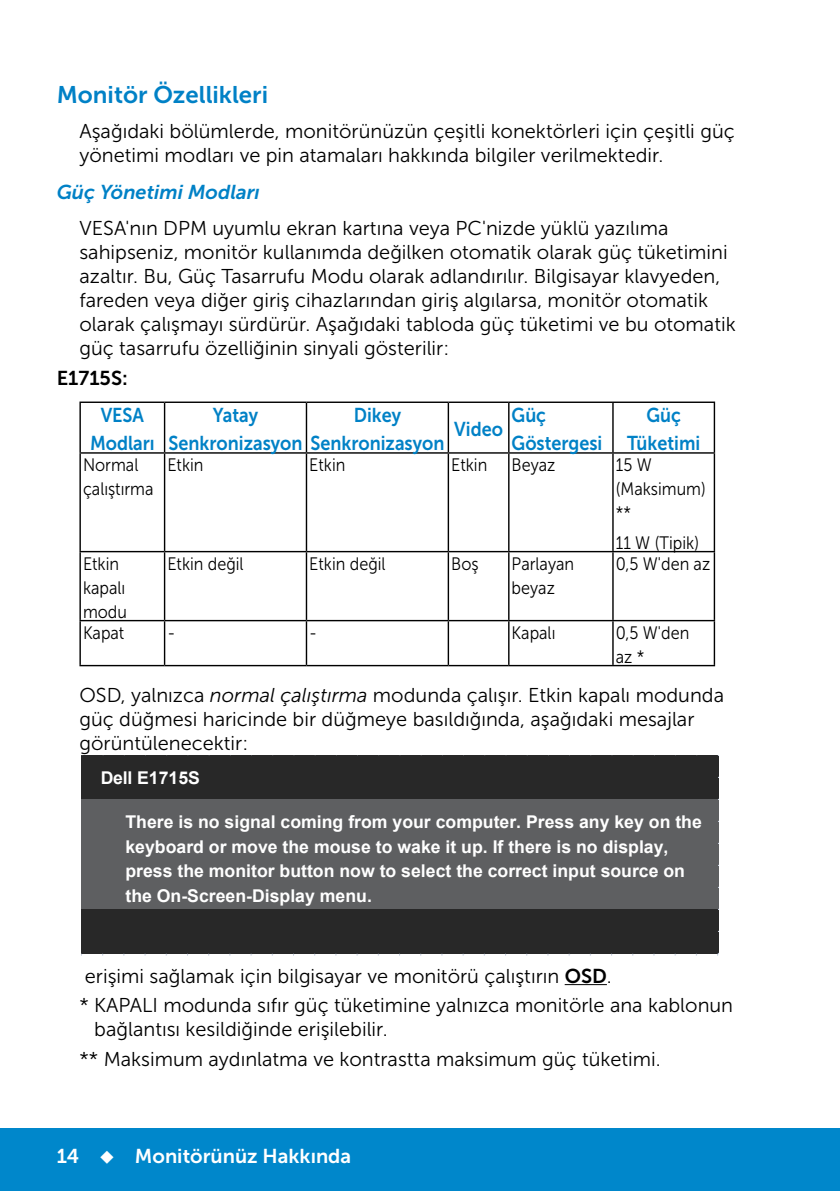
<style>
.page{position:relative;width:840px;height:1191px;background:#fff}
.page>*{position:absolute;margin:0;border:0;box-sizing:border-box;transform-origin:0 0}
.Head2{font:24px "Museo Sans For Dell 700";color:#0081c6}
.Paragraph{font:20px/24px "Museo Sans For Dell 300";color:#000}
.Table_Head{font:20px/28px "Museo Sans For Dell 700";color:#0081c6;text-align:center;scale:.9 1}
.t1{font:20px "Museo Sans For Dell 700";color:#fff}
.Head3{font:italic 20px "Museo Sans For Dell 700";color:#0081c6}
.Callout_Head{font:20px "Museo Sans For Dell 700";color:#000}
.Table_Paragraph{font:18px/24px "Museo Sans For Dell 300";color:#000;scale:.9 1}
.t2{font:700 17.6px/24.6px "Arial";color:#fff}
.s1{font-style:italic}
.s2{font-family:"Museo Sans For Dell 700"}
</style>
<div class="page">
<div style="left:0;top:1128px;width:839px;height:63px;background:#0087cb"></div>
<hr style="left:564px;top:984px;width:42px;height:1px;background:#000">
<hr style="left:79px;top:401px;width:85px;height:2px;background:#000">
<hr style="left:79px;top:403px;width:2px;height:49px;background:#000">
<hr style="left:164px;top:401px;width:142px;height:2px;background:#000">
<hr style="left:164px;top:403px;width:1px;height:49px;background:#000">
<hr style="left:306px;top:401px;width:142px;height:2px;background:#000">
<hr style="left:305px;top:403px;width:2px;height:49px;background:#000">
<hr style="left:448px;top:401px;width:60px;height:2px;background:#000">
<hr style="left:447px;top:403px;width:2px;height:49px;background:#000">
<hr style="left:508px;top:401px;width:104px;height:2px;background:#000">
<hr style="left:508px;top:403px;width:1px;height:49px;background:#000">
<hr style="left:612px;top:401px;width:102px;height:2px;background:#000">
<hr style="left:612px;top:403px;width:1px;height:49px;background:#000">
<hr style="left:713px;top:403px;width:1px;height:49px;background:#000">
<hr style="left:79px;top:452px;width:85px;height:1px;background:#000">
<hr style="left:79px;top:453px;width:2px;height:98px;background:#000">
<hr style="left:164px;top:452px;width:142px;height:1px;background:#000">
<hr style="left:164px;top:453px;width:1px;height:98px;background:#000">
<hr style="left:306px;top:452px;width:142px;height:1px;background:#000">
<hr style="left:305px;top:453px;width:2px;height:98px;background:#000">
<hr style="left:448px;top:452px;width:60px;height:1px;background:#000">
<hr style="left:447px;top:453px;width:2px;height:98px;background:#000">
<hr style="left:508px;top:452px;width:104px;height:1px;background:#000">
<hr style="left:508px;top:453px;width:1px;height:98px;background:#000">
<hr style="left:612px;top:452px;width:102px;height:1px;background:#000">
<hr style="left:612px;top:453px;width:1px;height:98px;background:#000">
<hr style="left:713px;top:453px;width:1px;height:98px;background:#000">
<hr style="left:79px;top:551px;width:85px;height:1px;background:#000">
<hr style="left:79px;top:552px;width:2px;height:68px;background:#000">
<hr style="left:164px;top:551px;width:142px;height:1px;background:#000">
<hr style="left:164px;top:552px;width:1px;height:68px;background:#000">
<hr style="left:306px;top:551px;width:142px;height:1px;background:#000">
<hr style="left:305px;top:552px;width:2px;height:68px;background:#000">
<hr style="left:448px;top:551px;width:60px;height:1px;background:#000">
<hr style="left:447px;top:552px;width:2px;height:68px;background:#000">
<hr style="left:508px;top:551px;width:104px;height:1px;background:#000">
<hr style="left:508px;top:552px;width:1px;height:68px;background:#000">
<hr style="left:612px;top:551px;width:102px;height:1px;background:#000">
<hr style="left:612px;top:552px;width:1px;height:68px;background:#000">
<hr style="left:713px;top:552px;width:1px;height:68px;background:#000">
<hr style="left:79px;top:620px;width:85px;height:1px;background:#000">
<hr style="left:79px;top:621px;width:2px;height:44px;background:#000">
<hr style="left:164px;top:620px;width:142px;height:1px;background:#000">
<hr style="left:164px;top:621px;width:1px;height:44px;background:#000">
<hr style="left:306px;top:620px;width:142px;height:1px;background:#000">
<hr style="left:305px;top:621px;width:2px;height:44px;background:#000">
<hr style="left:448px;top:620px;width:60px;height:1px;background:#000">
<hr style="left:447px;top:621px;width:2px;height:44px;background:#000">
<hr style="left:508px;top:620px;width:104px;height:1px;background:#000">
<hr style="left:508px;top:621px;width:1px;height:44px;background:#000">
<hr style="left:612px;top:620px;width:102px;height:1px;background:#000">
<hr style="left:612px;top:621px;width:1px;height:44px;background:#000">
<hr style="left:713px;top:621px;width:1px;height:44px;background:#000">
<hr style="left:79px;top:665px;width:85px;height:1px;background:#000">
<hr style="left:164px;top:665px;width:142px;height:1px;background:#000">
<hr style="left:306px;top:665px;width:142px;height:1px;background:#000">
<hr style="left:448px;top:665px;width:60px;height:1px;background:#000">
<hr style="left:508px;top:665px;width:104px;height:1px;background:#000">
<hr style="left:612px;top:665px;width:102px;height:1px;background:#000">
<div style="left:81px;top:755px;width:637px;height:45px;background:#282828"></div>
<div style="left:81px;top:799px;width:637px;height:111px;background:#5e5f61"></div>
<div style="left:81px;top:909px;width:637px;height:45px;background:#282828"></div>
<p class="Head2" style="left:57px;top:81px;width:213px">Monitör Özellikleri</p>
<p class="Paragraph" style="left:79px;top:120px;width:656px">Aşağıdaki bölümlerde, monitörünüzün çeşitli konektörleri için çeşitli güç yönetimi modları ve pin atamaları hakkında bilgiler verilmektedir.</p>
<p class="Head3" style="left:57px;top:181px;width:205px">Güç Yönetimi Modları</p>
<p class="Paragraph" style="left:79px;top:216px;width:657px">VESA'nın DPM uyumlu ekran kartına veya PC'nizde yüklü yazılıma sahipseniz, monitör kullanımda değilken otomatik olarak güç tüketimini azaltır. Bu, Güç Tasarrufu Modu olarak adlandırılır. Bilgisayar klavyeden, fareden veya diğer giriş cihazlarından giriş algılarsa, monitör otomatik olarak çalışmayı sürdürür. Aşağıdaki tabloda güç tüketimi ve bu otomatik güç tasarrufu özelliğinin sinyali gösterilir:</p>
<p class="Callout_Head" style="left:57px;top:366px;width:73px">E1715S:</p>
<p class="Table_Head" style="left:90px;top:401px;width:73px">VESA<br>Modları</p>
<p class="Table_Head" style="left:168px;top:401px;width:308px;text-align:left;text-indent:44px">Yatay<br>Senkronizasyon Senkronizasyon</p>
<p class="Table_Head" style="left:511px;top:401px;width:102px;text-align:left">Güç<br>Göstergesi</p>
<p class="Table_Head" style="left:626px;top:401px;width:83px">Güç<br>Tüketimi</p>
<p class="Table_Head" style="left:353px;top:401px;width:54px">Dikey</p>
<p class="Table_Head" style="left:454px;top:415px;width:56px">Video</p>
<p class="Table_Paragraph" style="left:83px;top:453px;width:80px">Normal çalıştırma</p>
<p class="Table_Paragraph" style="left:167px;top:453px;width:42px">Etkin</p>
<p class="Table_Paragraph" style="left:309px;top:453px;width:42px">Etkin</p>
<p class="Table_Paragraph" style="left:451px;top:453px;width:42px">Etkin</p>
<p class="Table_Paragraph" style="left:511px;top:453px;width:50px">Beyaz</p>
<p class="Table_Paragraph" style="left:615px;top:453px;width:101px">15 W (Maksimum) **</p>
<p class="Table_Paragraph" style="left:615px;top:531px;width:94px">11 W (Tipik)</p>
<p class="Table_Paragraph" style="left:83px;top:551px;width:50px">Etkin kapalı modu</p>
<p class="Table_Paragraph" style="left:167px;top:551px;width:86px">Etkin değil</p>
<p class="Table_Paragraph" style="left:309px;top:551px;width:86px">Etkin değil</p>
<p class="Table_Paragraph" style="left:451px;top:551px;width:32px">Boş</p>
<p class="Table_Paragraph" style="left:511px;top:551px;width:71px">Parlayan beyaz</p>
<p class="Table_Paragraph" style="left:615px;top:551px;width:106px">0,5 W'den az</p>
<p class="Table_Paragraph" style="left:83px;top:620px;width:47px">Kapat</p>
<p class="Table_Paragraph" style="left:167px;top:620px;width:10px">-</p>
<p class="Table_Paragraph" style="left:309px;top:620px;width:10px">-</p>
<p class="Table_Paragraph" style="left:511px;top:620px;width:50px">Kapalı</p>
<p class="Table_Paragraph" style="left:615px;top:620px;width:83px">0,5 W'den az *</p>
<p class="Paragraph" style="left:79px;top:683px;width:645px">OSD, yalnızca <span class="s1">normal çalıştırma</span> modunda çalışır. Etkin kapalı modunda güç düğmesi haricinde bir düğmeye basıldığında, aşağıdaki mesajlar görüntülenecektir:</p>
<p class="t2" style="left:101px;top:765px;width:101px">Dell E1715S</p>
<p class="t2" style="left:125px;top:810px;width:577px">There is no signal coming from your computer. Press any key on the keyboard or move the mouse to wake it up. If there is no display, press the monitor button now to select the correct input source on the On-Screen-Display menu.</p>
<p class="Paragraph" style="left:85px;top:964px;width:528px">erişimi sağlamak için bilgisayar ve monitörü çalıştırın <span class="s2">OSD</span>.</p>
<p class="Paragraph" style="left:94px;top:993px;width:640px;text-indent:-15px">* KAPALI modunda sıfır güç tüketimine yalnızca monitörle ana kablonun bağlantısı kesildiğinde erişilebilir.</p>
<p class="Paragraph" style="left:79px;top:1047px;width:582px">** Maksimum aydınlatma ve kontrastta maksimum güç tüketimi.</p>
<p class="t1" style="left:57px;top:1144px;width:296px">14 ◆ Monitörünüz Hakkında</p>
</div>
